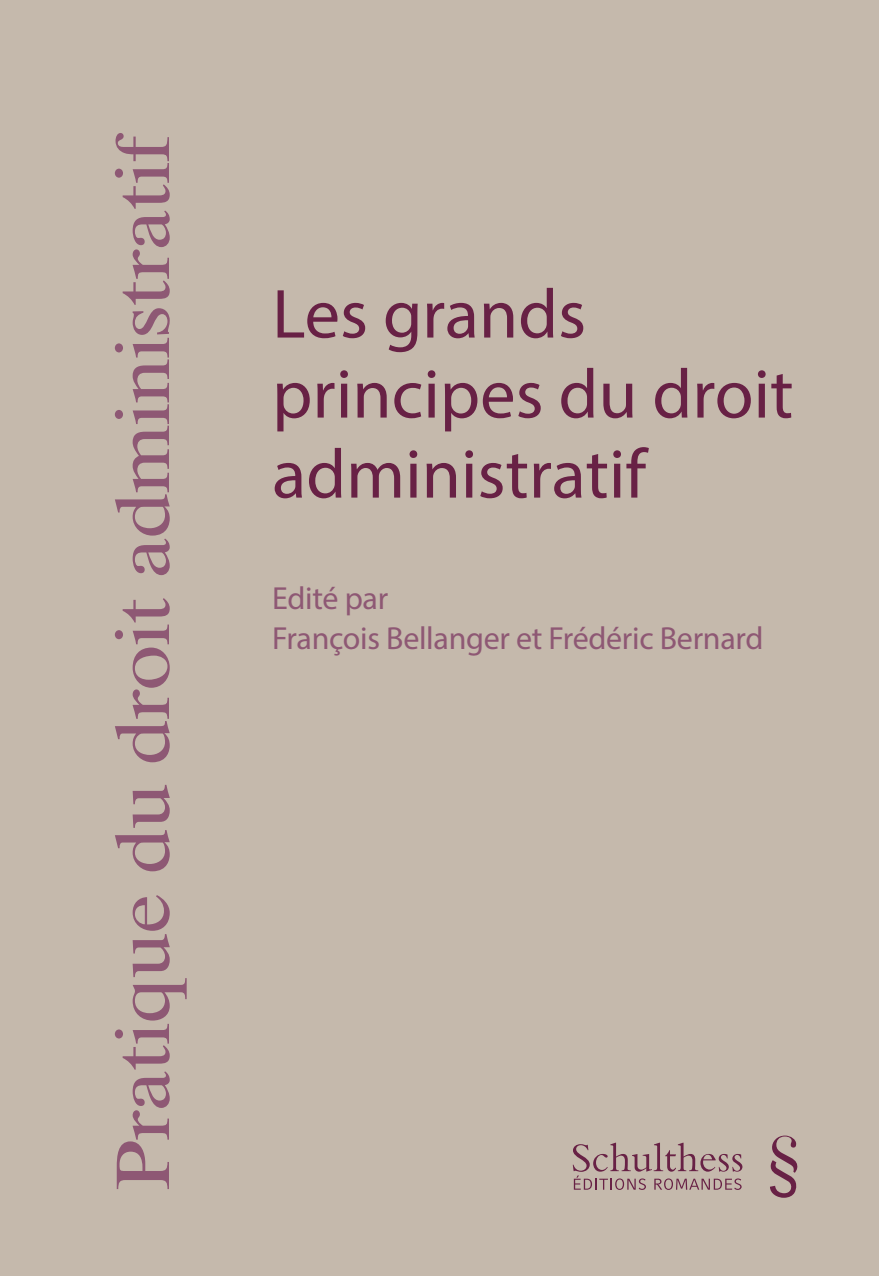
<style>
.page{position:relative;width:879px;height:1276px;background:#c5b9ac}
.page>*{position:absolute;margin:0;border:0;box-sizing:border-box;transform-origin:0 0}
.t1{font:75.6px "Times Ten LT Std";letter-spacing:-.02em;color:#8e5874;scale:1.11 1}
.t2{font:70px/80px "Myriad Pro";color:#682145}
.t3{font:32px/40px "Myriad Pro";letter-spacing:-.01em;color:#8e5874}
</style>
<div class="page">
<svg style="left:770px;top:1135px;width:27px;height:62px"></svg>
<svg style="left:573px;top:1142px;width:169px;height:48px"></svg>
<h1 class="t1" style="left:98px;top:1191px;width:954px;rotate:-90deg">Pratique du droit administratif</h1>
<h2 class="t2" style="left:272px;top:273px;width:523px">Les grands principes du droit administratif</h2>
<p class="t3" style="left:272px;top:577px;width:493px">Edité par<br>François Bellanger et Frédéric Bernard</p>
</div>
